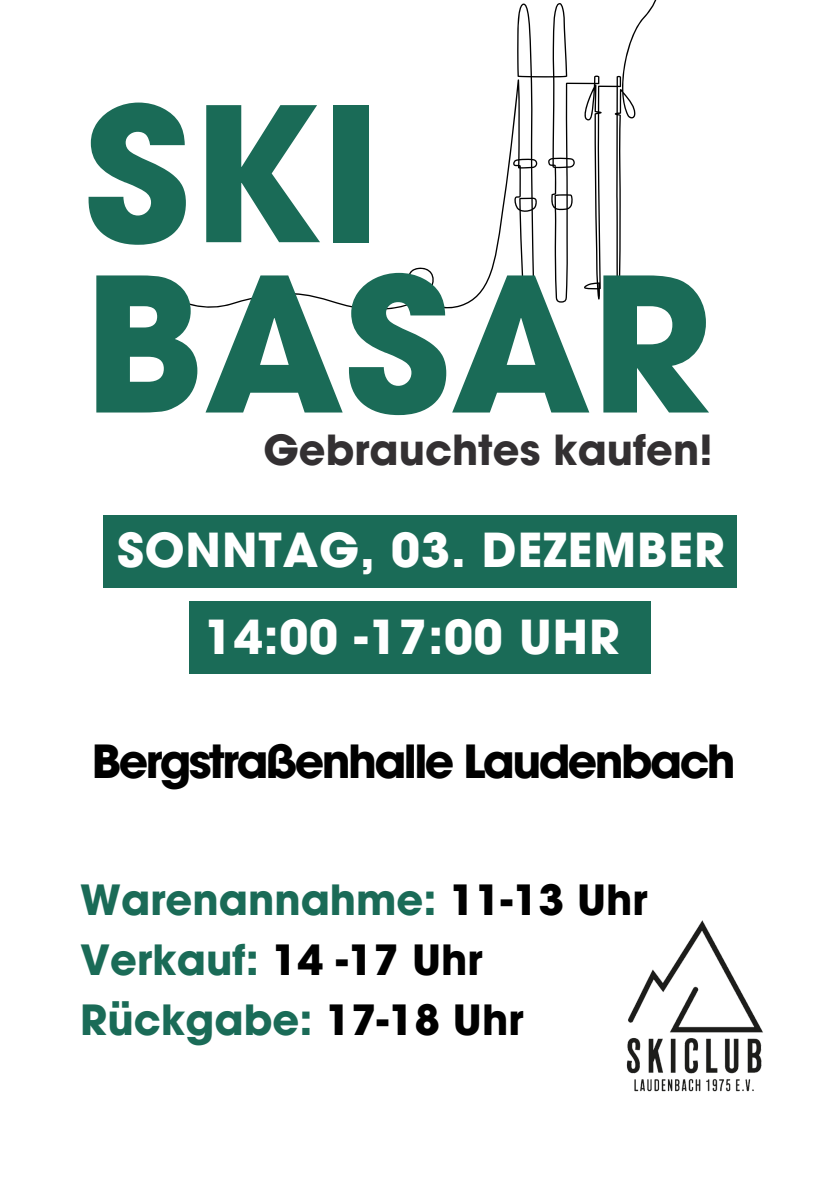
<style>
.page{position:relative;width:839px;height:1191px;background:#fff}
.page>*{position:absolute;margin:0;border:0;box-sizing:border-box;transform-origin:0 0}
.t1{font:700 185.2px/170.4px "ITC Avant Garde Pro";color:#1a6b57}
.t2{font:700 46.8px "ITC Avant Garde Pro";letter-spacing:.02em;color:#fff}
.t3{font:700 45.6px "ITC Avant Garde Pro";letter-spacing:-.055em;color:#000}
.t4{font:700 41.6px "ITC Avant Garde Pro";color:#1a6b57}
.t5{font:700 41.4px "ITC Avant Garde Pro";color:#333032}
.s1{color:#000}
</style>
<div class="page">
<div style="left:189px;top:601px;width:461px;height:73px;background:#1a6b57"></div>
<div style="left:104px;top:515px;width:633px;height:73px;background:#1a6b57"></div>
<svg style="left:163px;top:0;width:494px;height:310px"></svg>
<img style="left:626px;top:920px;width:137px;height:172px">
<p class="t1" style="left:84px;top:113px;width:629px">SKI<br>BASAR</p>
<p class="t5" style="left:263px;top:434px;width:451px">Gebrauchtes kaufen!</p>
<p class="t2" style="left:117px;top:532px;width:609px">SONNTAG, 03. DEZEMBER</p>
<p class="t2" style="left:204px;top:619px;width:417px">14:00 -17:00 UHR</p>
<p class="t3" style="left:92px;top:744px;width:645px">Bergstraßenhalle Laudenbach</p>
<p class="t4" style="left:80px;top:884px;width:568px">Warenannahme: <span class="s1">11-13 Uhr</span></p>
<p class="t4" style="left:80px;top:944px;width:404px">Verkauf: <span class="s1">14 -17 Uhr</span></p>
<p class="t4" style="left:80px;top:1004px;width:444px">Rückgabe: <span class="s1">17-18 Uhr</span></p>
</div>
